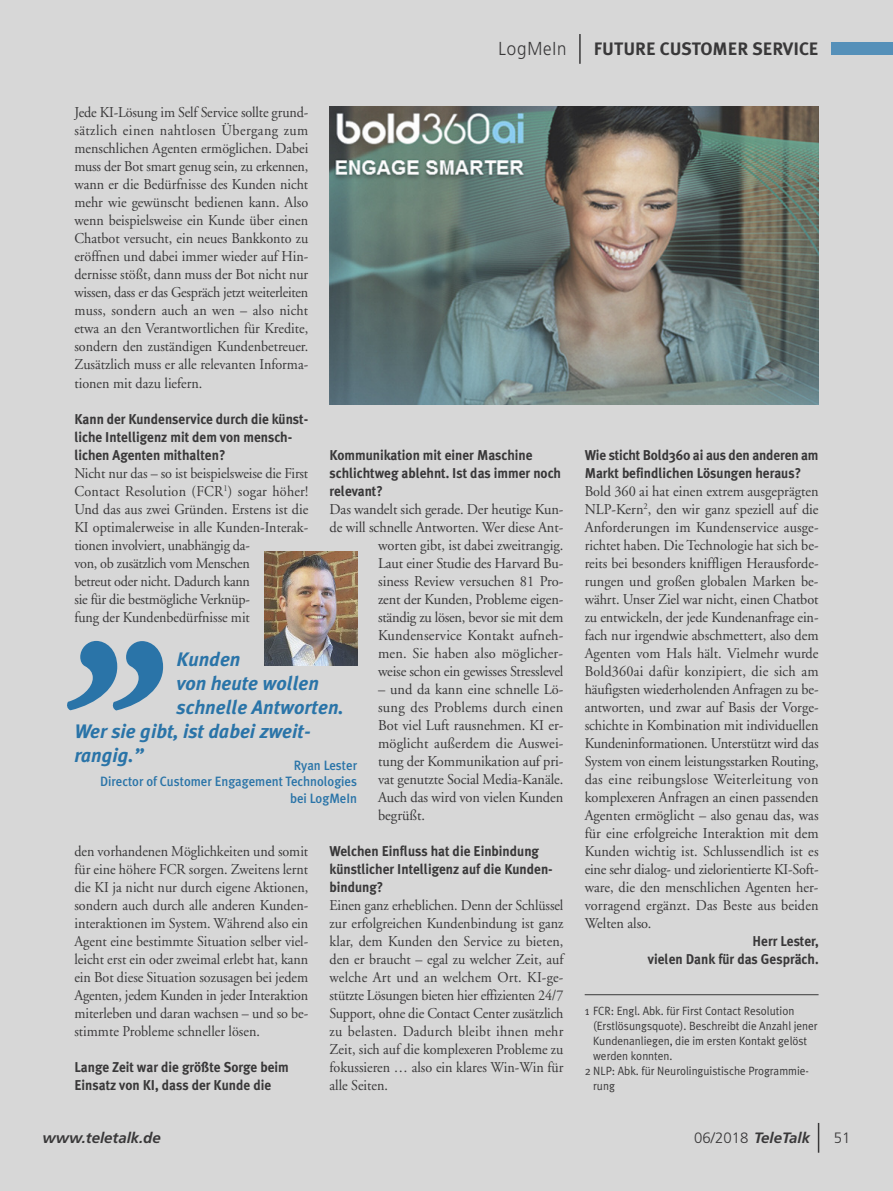
<style>
.page{position:relative;width:893px;height:1191px;background:#d7d7d7}
.page>*{position:absolute;margin:0;border:0;box-sizing:border-box;transform-origin:0 0}
.t1{font:italic 700 19.5px "Meta Plus";color:#2a74a8}
.t2{font:300 18.75px "Frutiger";letter-spacing:.05em;color:#393839;scale:.9 1}
.t3{font:700 18px "Meta Plus";color:#393839}
.t4{font:15px/18px "Adobe Garamond";letter-spacing:-.005em;color:#393839;text-align:justify;scale:.94 1}
.t5{font:15px/18px "Adobe Garamond";letter-spacing:-.005em;color:#393839;text-align:justify;scale:.95 1}
.t6{font:15px/18px "Adobe Garamond";letter-spacing:-.005em;color:#393839;text-align:right;scale:.96 1}
.t7{font:italic 700 15px "Frutiger";color:#393839}
.t8{font:300 15px "Frutiger";color:#393839}
.t9{font:700 14.25px/18px "Meta Plus";color:#393839;scale:.94 1}
.t10{font:500 13.5px/16.5px "Meta Plus";color:#2a74a8;text-align:right;scale:.95 1}
.t11{font:12px "Meta Plus Normal";color:#393839;scale:.94 1}
.s1{font-weight:300;font-style:normal}
</style>
<div class="page">
<svg style="left:818px;top:1123px;width:1px;height:29px"></svg>
<img style="left:330px;top:106px;width:489px;height:298px">
<svg style="left:67px;top:641px;width:96px;height:69px"></svg>
<img style="left:265px;top:551px;width:92px;height:114px">
<hr style="left:585px;top:994px;width:234px;height:1px;background:#393839">
<hr style="left:579px;top:34px;width:2px;height:30px;background:#393839">
<div style="left:831px;top:43px;width:62px;height:12px;background:#5590b9"></div>
<p class="t2" style="left:499px;top:41px;width:77px">LogMeIn</p>
<p class="t3" style="left:594px;top:38px;width:226px">FUTURE CUSTOMER SERVICE</p>
<p class="t4" style="left:74px;top:105px;width:250px">Jede KI-Lösung im Self Service sollte grund&shy;sätzlich einen nahtlosen Übergang zum menschlichen Agenten ermöglichen. Dabei muss der Bot smart genug sein, zu erkennen, wann er die Bedürfnisse des Kunden nicht mehr wie gewünscht bedienen kann. Also wenn beispielsweise ein Kunde über einen Chatbot versucht, ein neues Bankkonto zu eröffnen und dabei immer wieder auf Hin&shy;dernisse stößt, dann muss der Bot nicht nur wissen, dass er das Gespräch jetzt weiterleiten muss, sondern auch an wen – also nicht etwa an den Verantwortlichen für Kredite, sondern den zuständigen Kundenbetreuer.<br>Zusätzlich muss er alle relevanten Informa&shy;tionen mit dazu liefern.</p>
<p class="t9" style="left:74px;top:409px;width:250px">Kann der Kundenservice durch die künst&shy;liche Intelligenz mit dem von mensch&shy;lichen Agenten mithalten?</p>
<p class="t4" style="left:74px;top:465px;width:250px;text-align:left">Nicht nur das – so ist beispielsweise die First Contact Resolution (FCR<sup>1</sup>) sogar höher!<br>Und das aus zwei Gründen. Erstens ist die KI optimalerweise in alle Kunden-Interak&shy;tionen involviert, unabhängig da-<br>von, ob zusätzlich vom Menschen<br>betreut oder nicht. Dadurch kann<br>sie für die bestmögliche Verknüp-<br>fung der Kundenbedürfnisse mit</p>
<p class="t9" style="left:330px;top:445px;width:248px">Kommunikation mit einer Maschine schlichtweg ablehnt. Ist das immer noch relevant?</p>
<p class="t6" style="left:330px;top:501px;width:245px">Das wandelt sich gerade. Der heutige Kun&shy;de will schnelle Antworten. Wer diese Ant&shy;worten gibt, ist dabei zweitrangig.<br>Laut einer Studie des Harvard Bu-<br>siness Review versuchen 81 Pro-<br>zent der Kunden, Probleme eigen-<br>ständig zu lösen, bevor sie mit dem Kundenservice Kontakt aufneh-<br>men. Sie haben also möglicher-<br>weise schon ein gewisses Stresslevel</p>
<p class="t6" style="left:378px;top:681px;width:195px;text-align:justify">– und da kann eine schnelle Lö&shy;sung des Problems durch einen Bot viel Luft rausnehmen. KI er&shy;möglicht außerdem die Auswei&shy;tung der Kommunikation auf pri&shy;vat genutzte Social Media-Kanäle.<br>Auch das wird von vielen Kunden begrüßt.</p>
<p class="t9" style="left:330px;top:841px;width:239px">Welchen Einfluss hat die Einbindung künstlicher Intelligenz auf die Kunden&shy;bindung?</p>
<p class="t4" style="left:330px;top:897px;width:250px">Einen ganz erheblichen. Denn der Schlüssel zur erfolgreichen Kundenbindung ist ganz klar, dem Kunden den Service zu bieten, den er braucht – egal zu welcher Zeit, auf welche Art und an welchem Ort. KI-ge&shy;stützte Lösungen bieten hier effizienten 24/7<br>Support, ohne die Contact Center zusätzlich zu belasten. Dadurch bleibt ihnen mehr Zeit, sich auf die komplexeren Probleme zu fokussieren … also ein klares Win-Win für alle Seiten.</p>
<h1 class="t1" style="left:177px;top:648px;width:65px">Kunden</h1>
<h1 class="t1" style="left:177px;top:672px;width:144px">von heute wollen</h1>
<h1 class="t1" style="left:177px;top:696px;width:169px">schnelle Antworten.</h1>
<h1 class="t1" style="left:74px;top:720px;width:238px">Wer sie gibt, ist dabei zweit-</h1>
<h1 class="t1" style="left:74px;top:744px;width:70px">rangig.”</h1>
<p class="t10" style="left:100px;top:756px;width:272px">Ryan Lester<br>Director of Customer Engagement Technologies bei LogMeIn</p>
<p class="t4" style="left:74px;top:843px;width:250px">den vorhandenen Möglichkeiten und somit für eine höhere FCR sorgen. Zweitens lernt die KI ja nicht nur durch eigene Aktionen, sondern auch durch alle anderen Kunden&shy;interaktionen im System. Während also ein Agent eine bestimmte Situation selber viel&shy;leicht erst ein oder zweimal erlebt hat, kann ein Bot diese Situation sozusagen bei jedem Agenten, jedem Kunden in jeder Interaktion miterleben und daran wachsen – und so be&shy;stimmte Probleme schneller lösen.</p>
<p class="t9" style="left:74px;top:1057px;width:230px">Lange Zeit war die größte Sorge beim<br>Einsatz von KI, dass der Kunde die</p>
<p class="t9" style="left:585px;top:445px;width:250px">Wie sticht Bold360 ai aus den anderen am<br>Markt befindlichen Lösungen heraus?</p>
<p class="t5" style="left:585px;top:483px;width:248px">Bold 360 ai hat einen extrem ausgeprägten NLP-Kern<sup>2</sup>, den wir ganz speziell auf die Anforderungen im Kundenservice ausge&shy;richtet haben. Die Technologie hat sich be&shy;reits bei besonders kniffligen Herausforde&shy;rungen und großen globalen Marken be&shy;währt. Unser Ziel war nicht, einen Chatbot zu entwickeln, der jede Kundenanfrage ein&shy;fach nur irgendwie abschmettert, also dem Agenten vom Hals hält. Vielmehr wurde Bold360ai dafür konzipiert, die sich am häufigsten wiederholenden Anfragen zu be&shy;antworten, und zwar auf Basis der Vorge&shy;schichte in Kombination mit individuellen Kundeninformationen. Unterstützt wird das System von einem leistungsstarken Routing, das eine reibungslose Weiterleitung von komplexeren Anfragen an einen passenden Agenten ermöglicht – also genau das, was für eine erfolgreiche Interaktion mit dem Kunden wichtig ist. Schlussendlich ist es eine sehr dialog- und zielorientierte KI-Soft&shy;ware, die den menschlichen Agenten her&shy;vorragend ergänzt. Das Beste aus beiden Welten also.</p>
<p class="t9" style="left:648px;top:931px;width:183px;text-align:right">Herr Lester,<br>vielen Dank für das Gespräch.</p>
<p class="t11" style="left:585px;top:1003px;width:225px">1 FCR: Engl. Abk. für First Contact Resolution</p>
<p class="t11" style="left:593px;top:1018px;width:240px">(Erstlösungsquote). Beschreibt die Anzahl jener</p>
<p class="t11" style="left:593px;top:1033px;width:229px">Kundenanliegen, die im ersten Kontakt gelöst</p>
<p class="t11" style="left:593px;top:1048px;width:86px">werden konnten.</p>
<p class="t11" style="left:585px;top:1063px;width:240px">2 NLP: Abk. für Neurolinguistische Programmie-</p>
<p class="t11" style="left:593px;top:1078px;width:25px">rung</p>
<p class="t7" style="left:43px;top:1131px;width:120px">www.teletalk.de</p>
<p class="t7" style="left:694px;top:1131px;width:117px"><span class="s1">06/2018</span> TeleTalk</p>
<p class="t8" style="left:834px;top:1131px;width:18px">51</p>
</div>
